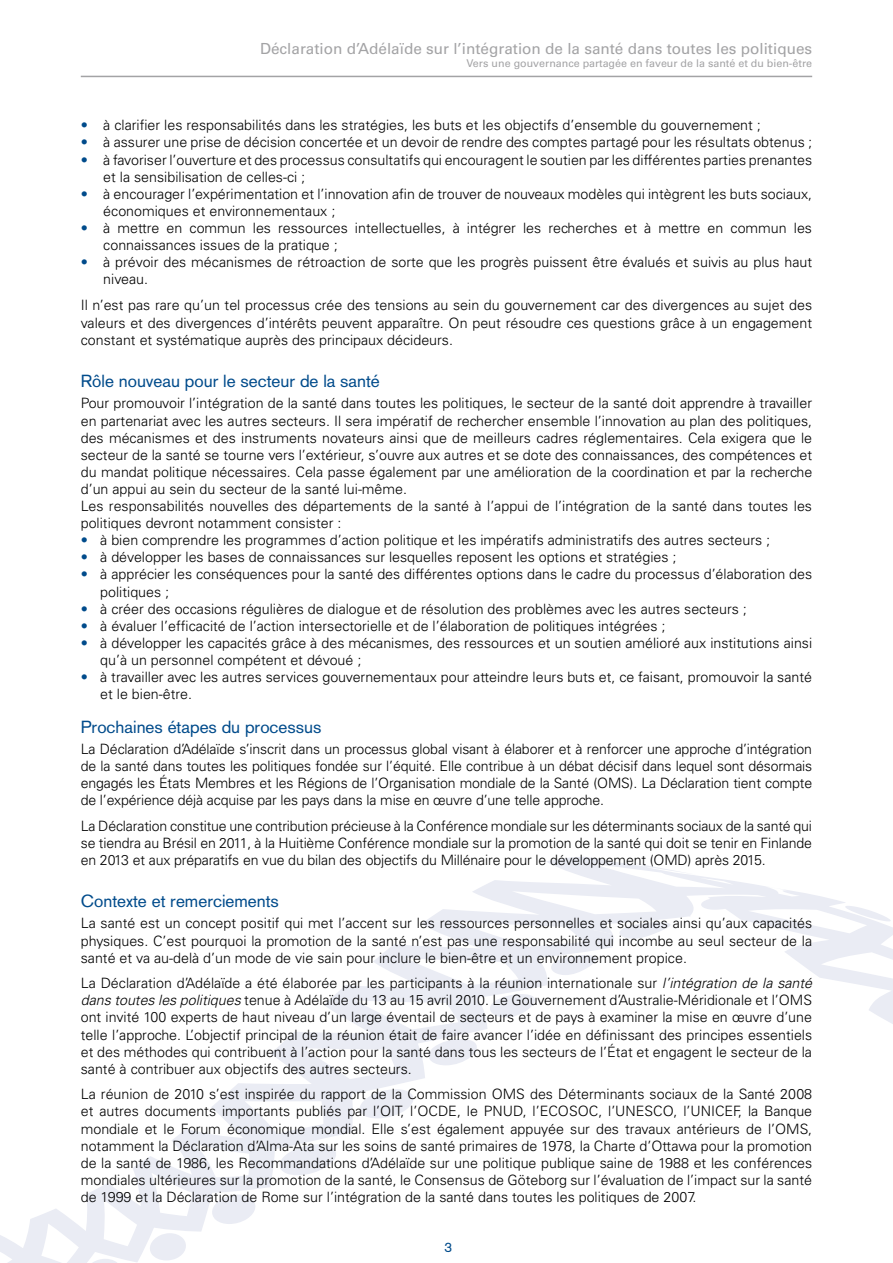
<style>
.page{position:relative;width:893px;height:1263px;background:#fff}
.page>*{position:absolute;margin:0;border:0;box-sizing:border-box;transform-origin:0 0}
.t1{font:17.25px "Akzidenz Grotesk";color:#004b8b}
.t2{font:15.3px "Univers";color:#a3a3a5}
.t3{font:300 14.25px/17.1px "Univers";color:#000}
.t4{font:13.5px "Akzidenz Grotesk";color:#004b8b}
.t5{font:10.65px "Univers";color:#a3a3a5}
.s1{color:#004b8b}
.s2{font-style:italic}
</style>
<div class="page">
<hr style="left:81px;top:76px;width:731px;height:1px;background:#a3a3a5">
<svg style="left:287px;top:922px;width:189px;height:117px"></svg>
<svg style="left:424px;top:857px;width:469px;height:174px"></svg>
<svg style="left:656px;top:869px;width:18px;height:3px"></svg>
<svg style="left:844px;top:906px;width:49px;height:15px"></svg>
<svg style="left:618px;top:922px;width:58px;height:17px"></svg>
<svg style="left:547px;top:955px;width:54px;height:20px"></svg>
<svg style="left:486px;top:994px;width:52px;height:23px"></svg>
<svg style="left:0;top:1039px;width:477px;height:224px"></svg>
<p class="t2" style="left:260px;top:40px;width:554px">Déclaration d’Adélaïde sur l’intégration de la santé dans toutes les politiques</p>
<p class="t5" style="left:467px;top:57px;width:347px">Vers une gouvernance partagée en faveur de la santé et du bien-être</p>
<p class="t3" style="left:81px;top:117px;width:682px"><span class="s1">•</span> à clarifier les responsabilités dans les stratégies, les buts et les objectifs d’ensemble du gouvernement ;</p>
<p class="t3" style="left:81px;top:134px;width:733px"><span class="s1">•</span> à assurer une prise de décision concertée et un devoir de rendre des comptes partagé pour les résultats obtenus ;</p>
<p class="t3" style="left:103px;top:151px;width:710px;text-indent:-23px"><span class="s1">•</span> à favoriser l’ouverture et des processus consultatifs qui encouragent le soutien par les différentes parties prenantes et la sensibilisation de celles-ci ;</p>
<p class="t3" style="left:103px;top:185px;width:710px;text-indent:-23px"><span class="s1">•</span> à encourager l’expérimentation et l’innovation afin de trouver de nouveaux modèles qui intègrent les buts sociaux, économiques et environnementaux ;</p>
<p class="t3" style="left:103px;top:219px;width:710px;text-indent:-23px"><span class="s1">•</span> à mettre en commun les ressources intellectuelles, à intégrer les recherches et à mettre en commun les connaissances issues de la pratique ;</p>
<p class="t3" style="left:103px;top:254px;width:710px;text-indent:-23px"><span class="s1">•</span> à prévoir des mécanismes de rétroaction de sorte que les progrès puissent être évalués et suivis au plus haut niveau.</p>
<p class="t3" style="left:81px;top:297px;width:733px;text-align:justify">Il n’est pas rare qu’un tel processus crée des tensions au sein du gouvernement car des divergences au sujet des valeurs et des divergences d’intérêts peuvent apparaître. On peut résoudre ces questions grâce à un engagement constant et systématique auprès des principaux décideurs.</p>
<p class="t1" style="left:81px;top:371px;width:301px">Rôle nouveau pour le secteur de la santé</p>
<p class="t3" style="left:81px;top:395px;width:733px">Pour promouvoir l’intégration de la santé dans toutes les politiques, le secteur de la santé doit apprendre à travailler en partenariat avec les autres secteurs. Il sera impératif de rechercher ensemble l’innovation au plan des politiques, des mécanismes et des instruments novateurs ainsi que de meilleurs cadres réglementaires. Cela exigera que le secteur de la santé se tourne vers l’extérieur, s’ouvre aux autres et se dote des connaissances, des compétences et du mandat politique nécessaires. Cela passe également par une amélioration de la coordination et par la recherche d’un appui au sein du secteur de la santé lui-même.<br>Les responsabilités nouvelles des départements de la santé à l’appui de l’intégration de la santé dans toutes les politiques devront notamment consister :</p>
<p class="t3" style="left:81px;top:532px;width:691px"><span class="s1">•</span> à bien comprendre les programmes d’action politique et les impératifs administratifs des autres secteurs ;</p>
<p class="t3" style="left:81px;top:549px;width:597px"><span class="s1">•</span> à développer les bases de connaissances sur lesquelles reposent les options et stratégies ;</p>
<p class="t3" style="left:100px;top:566px;width:713px;text-indent:-19px"><span class="s1">•</span> à apprécier les conséquences pour la santé des différentes options dans le cadre du processus d’élaboration des politiques ;</p>
<p class="t3" style="left:81px;top:600px;width:667px"><span class="s1">•</span> à créer des occasions régulières de dialogue et de résolution des problèmes avec les autres secteurs ;</p>
<p class="t3" style="left:81px;top:617px;width:586px"><span class="s1">•</span> à évaluer l’efficacité de l’action intersectorielle et de l’élaboration de politiques intégrées ;</p>
<p class="t3" style="left:100px;top:634px;width:713px;text-indent:-19px"><span class="s1">•</span> à développer les capacités grâce à des mécanismes, des ressources et un soutien amélioré aux institutions ainsi qu’à un personnel compétent et dévoué ;</p>
<p class="t3" style="left:100px;top:668px;width:713px;text-indent:-19px"><span class="s1">•</span> à travailler avec les autres services gouvernementaux pour atteindre leurs buts et, ce faisant, promouvoir la santé et le bien-être.</p>
<p class="t1" style="left:81px;top:716px;width:242px">Prochaines étapes du processus</p>
<p class="t3" style="left:81px;top:740px;width:733px;text-align:justify">La Déclaration d’Adélaïde s’inscrit dans un processus global visant à élaborer et à renforcer une approche d’intégration de la santé dans toutes les politiques fondée sur l’équité. Elle contribue à un débat décisif dans lequel sont désormais engagés les États Membres et les Régions de l’Organisation mondiale de la Santé (OMS). La Déclaration tient compte de l’expérience déjà acquise par les pays dans la mise en œuvre d’une telle approche.</p>
<p class="t3" style="left:81px;top:817px;width:733px;text-align:justify">La Déclaration constitue une contribution précieuse à la Conférence mondiale sur les déterminants sociaux de la santé qui se tiendra au Brésil en 2011, à la Huitième Conférence mondiale sur la promotion de la santé qui doit se tenir en Finlande en 2013 et aux préparatifs en vue du bilan des objectifs du Millénaire pour le développement (OMD) après 2015.</p>
<p class="t1" style="left:81px;top:891px;width:200px">Contexte et remerciements</p>
<p class="t3" style="left:81px;top:915px;width:733px;text-align:justify">La santé est un concept positif qui met l’accent sur les ressources personnelles et sociales ainsi qu’aux capacités physiques. C’est pourquoi la promotion de la santé n’est pas une responsabilité qui incombe au seul secteur de la santé et va au-delà d’un mode de vie sain pour inclure le bien-être et un environnement propice.</p>
<p class="t3" style="left:81px;top:975px;width:733px;text-align:justify">La Déclaration d’Adélaïde a été élaborée par les participants à la réunion internationale sur <span class="s2">l’intégration de la santé dans toutes les politiques</span> tenue à Adélaïde du 13 au 15 avril 2010. Le Gouvernement d’Australie-Méridionale et l’OMS ont invité 100 experts de haut niveau d’un large éventail de secteurs et de pays à examiner la mise en œuvre d’une telle l’approche. L’objectif principal de la réunion était de faire avancer l’idée en définissant des principes essentiels et des méthodes qui contribuent à l’action pour la santé dans tous les secteurs de l’État et engagent le secteur de la santé à contribuer aux objectifs des autres secteurs.</p>
<p class="t3" style="left:81px;top:1086px;width:733px;text-align:justify">La réunion de 2010 s’est inspirée du rapport de la Commission OMS des Déterminants sociaux de la Santé 2008 et autres documents importants publiés par l’OIT, l’OCDE, le PNUD, l’ECOSOC, l’UNESCO, l’UNICEF, la Banque mondiale et le Forum économique mondial. Elle s’est également appuyée sur des travaux antérieurs de l’OMS, notamment la Déclaration d’Alma-Ata sur les soins de santé primaires de 1978, la Charte d’Ottawa pour la promotion de la santé de 1986, les Recommandations d’Adélaïde sur une politique publique saine de 1988 et les conférences mondiales ultérieures sur la promotion de la santé, le Consensus de Göteborg sur l’évaluation de l’impact sur la santé de 1999 et la Déclaration de Rome sur l’intégration de la santé dans toutes les politiques de 2007.</p>
<p class="t4" style="left:445px;top:1239px;width:9px">3</p>
</div>
